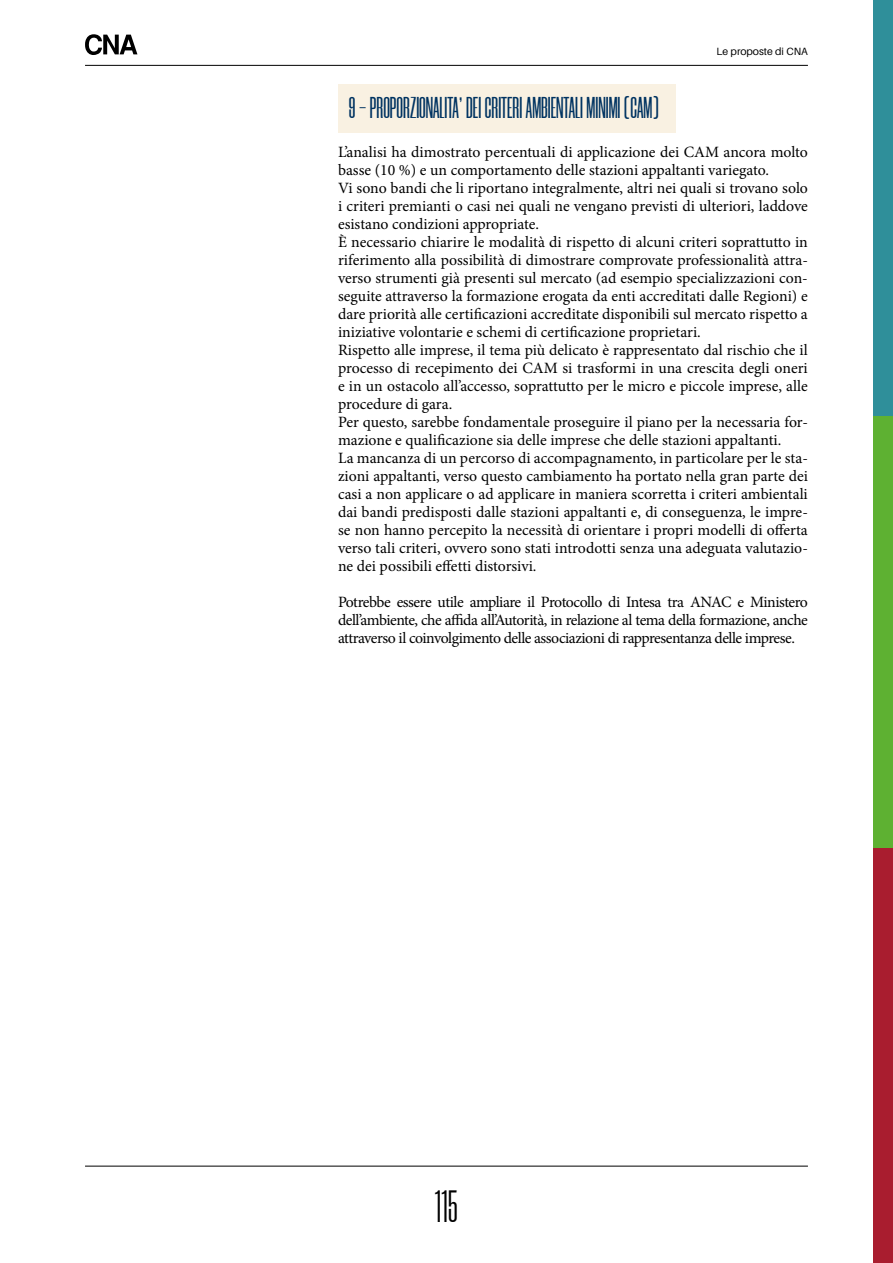
<style>
.page{position:relative;width:893px;height:1263px;background:#fff}
.page>*{position:absolute;margin:0;border:0;box-sizing:border-box;transform-origin:0 0}
.t1{font:45px "Morganite";color:#000}
.t2{font:500 30px "Morganite";color:#003361}
.t3{font:15.75px/18px "Minion Pro";color:#000}
.t4{font:10.5px "Aileron";color:#000}
</style>
<div class="page">
<div style="left:874px;top:847px;width:19px;height:416px;background:#a91d2f"></div>
<div style="left:874px;top:416px;width:19px;height:431px;background:#5eb132"></div>
<div style="left:874px;top:0;width:19px;height:416px;background:#2f8f9a"></div>
<svg style="left:85px;top:34px;width:52px;height:21px"></svg>
<hr style="left:85px;top:65px;width:723px;height:1px;background:#000">
<hr style="left:85px;top:1166px;width:723px;height:1px;background:#000">
<div style="left:338px;top:85px;width:337px;height:48px;background:#f9f1e2"></div>
<p class="t4" style="left:717px;top:46px;width:93px">Le proposte di CNA</p>
<h2 class="t2" style="left:349px;top:93px;width:311px">9 - PROPORZIONALITA’ DEI CRITERI AMBIENTALI MINIMI (CAM)</h2>
<p class="t3" style="left:338px;top:143px;width:471px">L’analisi ha dimostrato percentuali di applicazione dei CAM ancora molto basse (10 %) e un comportamento delle stazioni appaltanti variegato.<br>Vi sono bandi che li riportano integralmente, altri nei quali si trovano solo i criteri premianti o casi nei quali ne vengano previsti di ulteriori, laddove esistano condizioni appropriate.<br>È necessario chiarire le modalità di rispetto di alcuni criteri soprattutto in riferimento alla possibilità di dimostrare comprovate professionalità attra&shy;verso strumenti già presenti sul mercato (ad esempio specializzazioni con&shy;seguite attraverso la formazione erogata da enti accreditati dalle Regioni) e dare priorità alle certificazioni accreditate disponibili sul mercato rispetto a iniziative volontarie e schemi di certificazione proprietari.<br>Rispetto alle imprese, il tema più delicato è rappresentato dal rischio che il processo di recepimento dei CAM si trasformi in una crescita degli oneri e in un ostacolo all’accesso, soprattutto per le micro e piccole imprese, alle procedure di gara.<br>Per questo, sarebbe fondamentale proseguire il piano per la necessaria for&shy;mazione e qualificazione sia delle imprese che delle stazioni appaltanti.<br>La mancanza di un percorso di accompagnamento, in particolare per le sta&shy;zioni appaltanti, verso questo cambiamento ha portato nella gran parte dei casi a non applicare o ad applicare in maniera scorretta i criteri ambientali dai bandi predisposti dalle stazioni appaltanti e, di conseguenza, le impre&shy;se non hanno percepito la necessità di orientare i propri modelli di offerta verso tali criteri, ovvero sono stati introdotti senza una adeguata valutazio&shy;ne dei possibili effetti distorsivi.</p>
<p class="t3" style="left:338px;top:593px;width:471px;text-align:justify">Potrebbe essere utile ampliare il Protocollo di Intesa tra ANAC e Ministero dell’ambiente, che affida all’Autorità, in relazione al tema della formazione, anche attraverso il coinvolgimento delle associazioni di rappresentanza delle imprese.</p>
<h1 class="t1" style="left:435px;top:1184px;width:24px">115</h1>
</div>
